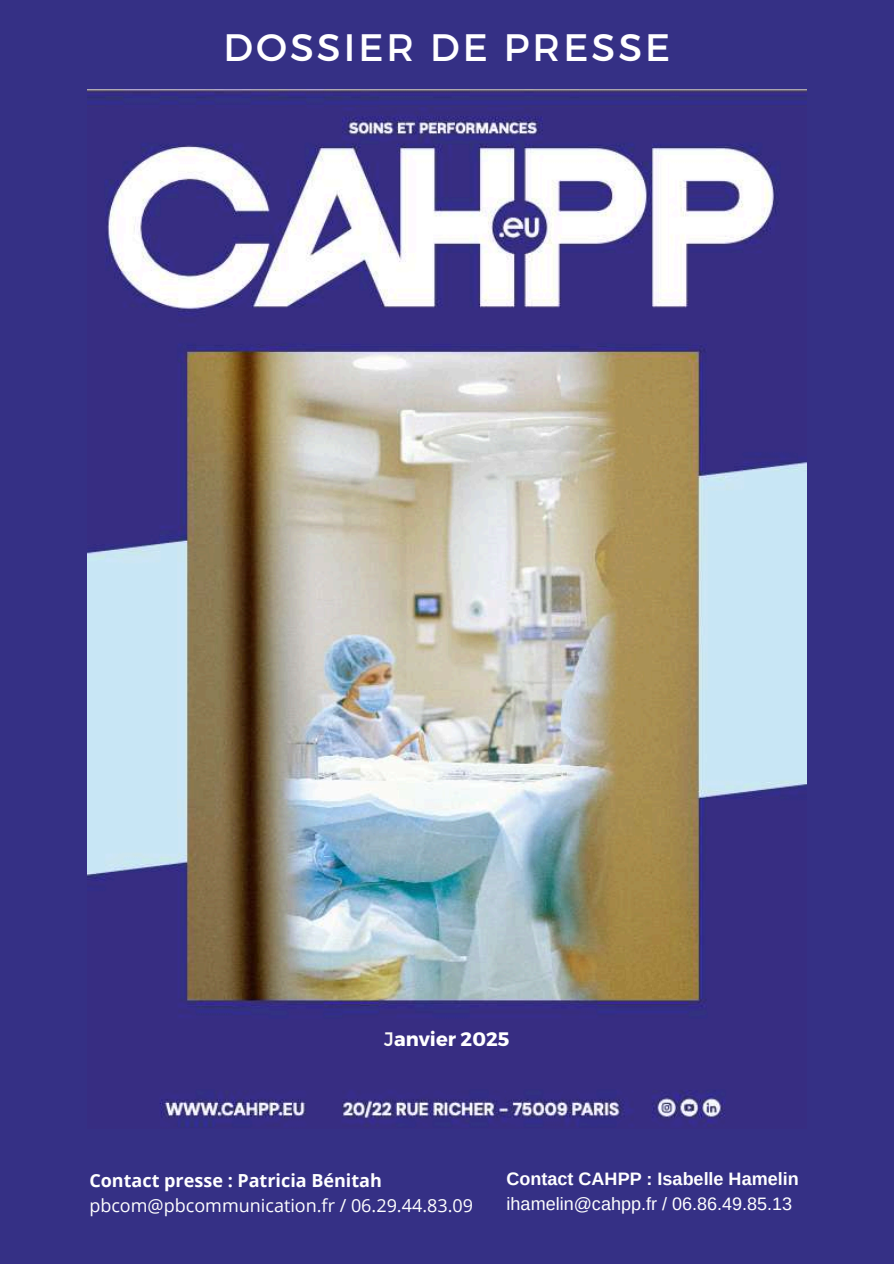
<style>
.page{position:relative;width:894px;height:1264px;background:#fff}
.page>*{position:absolute;margin:0;border:0;box-sizing:border-box;transform-origin:0 0}
.t1{font:38.25px "Montserrat";letter-spacing:.08em;color:#fff}
.t2{font:700 19.5px "Montserrat";color:#fff}
.t3{font:18px "Open Sans";color:#fff}
.t4{font:18px "Arimo";color:#fff}
.t5{font:700 18px "Open Sans";color:#fff}
.t6{font:700 18px "Arimo";color:#fff}
.s1{font-weight:400;color:#faf8f6}
</style>
<div class="page">
<div style="left:0;top:0;width:893px;height:1263px;background:#353085"></div>
<img style="left:88px;top:89px;width:717px;height:1038px">
<h1 class="t1" style="left:223px;top:22px;width:448px">DOSSIER DE PRESSE</h1>
<p class="t2" style="left:384px;top:1026px;width:127px"><span class="s1">J</span>anvier 2025</p>
<p class="t5" style="left:89px;top:1167px;width:294px">Contact presse : Patricia Bénitah</p>
<p class="t3" style="left:89px;top:1192px;width:385px">pbcom@pbcommunication.fr / 06.29.44.83.09</p>
<p class="t6" style="left:506px;top:1168px;width:293px">Contact CAHPP : Isabelle Hamelin</p>
<p class="t4" style="left:506px;top:1193px;width:287px">ihamelin@cahpp.fr / 06.86.49.85.13</p>
</div>
